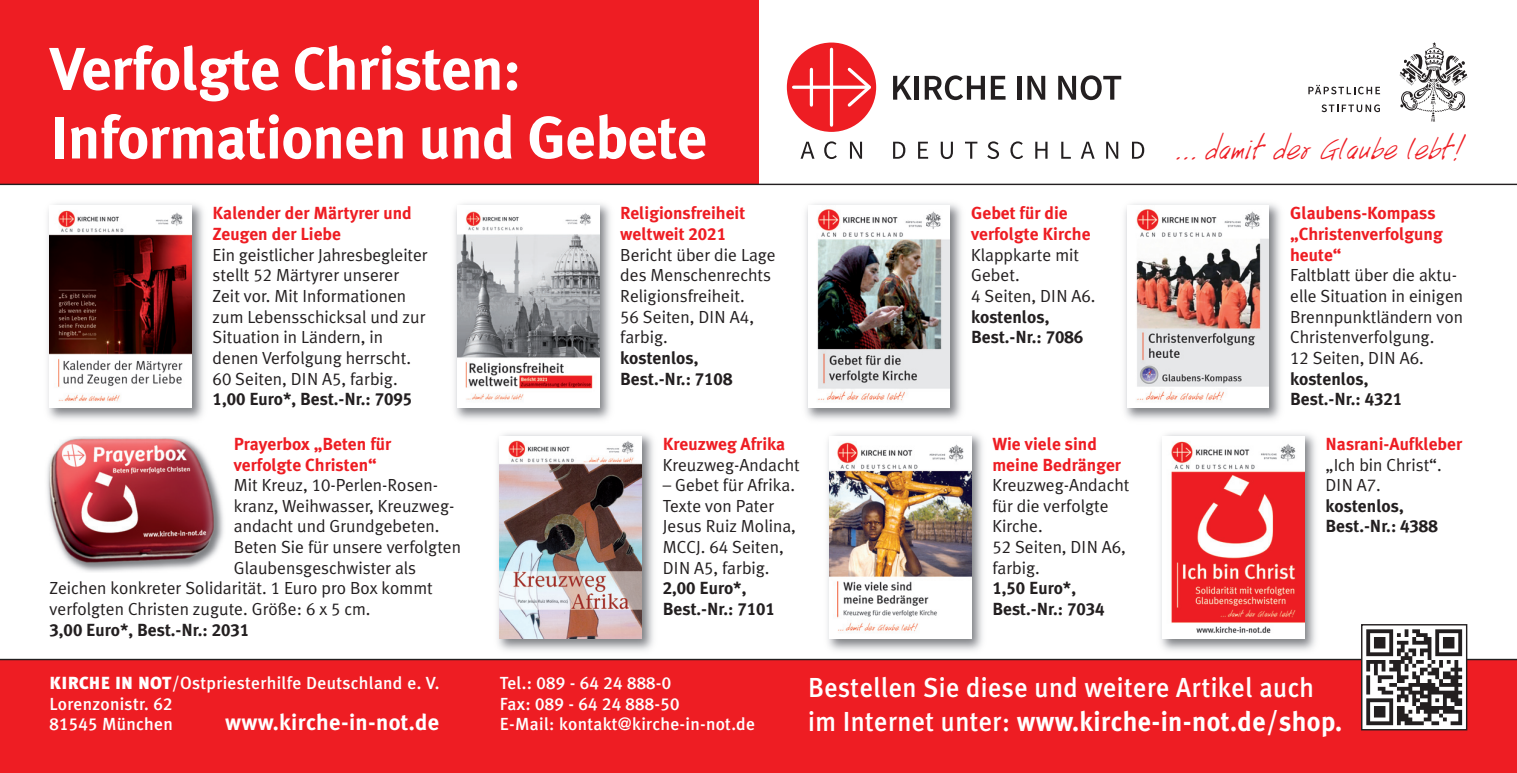
<style>
.page{position:relative;width:1517px;height:773px;background:#fff}
.page>*{position:absolute;margin:0;border:0;box-sizing:border-box;transform-origin:0 0}
.t1{font:700 60px/68.8px "Meta Plus";letter-spacing:-.01em;color:#fff}
.t2{font:42.5px "Handwriting";color:#ee1d23}
.t3{font:500 27.5px/33.8px "Meta Plus";letter-spacing:.015em;color:#fff;scale:.95 1}
.t4{font:700 22.5px "Meta Plus";letter-spacing:.015em;color:#fff}
.t5{font:17.5px/20.8px "Meta Plus Normal";color:#231f20}
.t6{font:700 17.5px/20.8px "Meta Plus";color:#ee1d23}
.t7{font:700 17.5px/20.8px "Meta Plus";color:#231f20}
.t8{font:500 17.5px/20.8px "Meta Plus";letter-spacing:.015em;color:#fff}
.t9{font:17.5px/20.8px "Meta Plus Medium Caps";letter-spacing:.015em;color:#fff}
.s1{font-family:"Meta Plus Normal Caps"}
.s2{font-family:"Meta Plus Bold Caps";font-weight:400}
.s3{font-weight:900}
.s4{font-family:"Meta Plus Medium Caps";font-weight:400}
.s5{font-family:"Meta Plus";font-weight:500}
.s6{font-weight:700}
</style>
<div class="page">
<div style="left:0;top:0;width:758px;height:184px;background:#ee1d23"></div>
<div style="left:787px;top:43px;width:89px;height:89px;background:#ee1d23;border-radius:50%"></div>
<svg style="left:844px;top:65px;width:30px;height:45px"></svg>
<hr style="left:810px;top:69px;width:3px;height:36px;background:#fff">
<hr style="left:793px;top:86px;width:76px;height:3px;background:#fff">
<hr style="left:830px;top:49px;width:3px;height:76px;background:#fff">
<svg style="left:800px;top:142px;width:14px;height:17px"></svg>
<svg style="left:824px;top:141px;width:13px;height:18px"></svg>
<svg style="left:850px;top:142px;width:12px;height:17px"></svg>
<svg style="left:893px;top:142px;width:12px;height:17px"></svg>
<svg style="left:918px;top:142px;width:10px;height:17px"></svg>
<svg style="left:940px;top:142px;width:13px;height:17px"></svg>
<svg style="left:965px;top:142px;width:12px;height:17px"></svg>
<svg style="left:987px;top:141px;width:12px;height:18px"></svg>
<svg style="left:1010px;top:141px;width:13px;height:18px"></svg>
<svg style="left:1035px;top:142px;width:12px;height:17px"></svg>
<svg style="left:1061px;top:142px;width:10px;height:17px"></svg>
<svg style="left:1080px;top:142px;width:14px;height:17px"></svg>
<svg style="left:1106px;top:142px;width:12px;height:17px"></svg>
<svg style="left:1132px;top:142px;width:12px;height:17px"></svg>
<svg style="left:893px;top:76px;width:19px;height:24px"></svg>
<div style="left:914px;top:76px;width:5px;height:24px;background:#231f20"></div>
<svg style="left:924px;top:75px;width:61px;height:25px"></svg>
<svg style="left:991px;top:76px;width:14px;height:24px"></svg>
<hr style="left:1017px;top:76px;width:4px;height:24px;background:#231f20">
<svg style="left:1027px;top:76px;width:18px;height:24px"></svg>
<svg style="left:1058px;top:75px;width:63px;height:25px"></svg>
<img style="left:454px;top:203px;width:157px;height:217px">
<img style="left:457px;top:206px;width:142px;height:201px">
<img style="left:497px;top:433px;width:157px;height:218px">
<img style="left:500px;top:436px;width:141px;height:202px">
<img style="left:827px;top:433px;width:156px;height:218px">
<img style="left:829px;top:436px;width:142px;height:202px">
<img style="left:1160px;top:433px;width:156px;height:218px">
<img style="left:1162px;top:436px;width:142px;height:202px">
<img style="left:805px;top:203px;width:157px;height:217px">
<img style="left:808px;top:206px;width:142px;height:201px">
<img style="left:1124px;top:203px;width:157px;height:217px">
<img style="left:1127px;top:206px;width:142px;height:201px">
<div style="left:0;top:659px;width:1516px;height:113px;background:#ee1d23"></div>
<img style="left:47px;top:436px;width:177px;height:136px">
<svg style="left:1399px;top:43px;width:68px;height:79px"></svg>
<svg style="left:1308px;top:85px;width:72px;height:9px"></svg>
<svg style="left:1321px;top:104px;width:59px;height:8px"></svg>
<hr style="left:0;top:184px;width:1516px;height:1px;background:#231f20">
<img style="left:47px;top:203px;width:157px;height:217px">
<img style="left:50px;top:206px;width:141px;height:201px">
<hr style="left:0;top:658px;width:1516px;height:2px;background:#231f20">
<div style="left:1362px;top:625px;width:104px;height:104px;background:#fff"></div>
<svg style="left:1366px;top:629px;width:96px;height:96px"></svg>
<div style="left:1361px;top:624px;width:106px;height:106px;border:1px solid #231f20"></div>
<h1 class="t1" style="left:50px;top:39px;width:659px">Verfolgte Christen:<br>Informationen und Gebete</h1>
<h2 class="t2" style="left:1175px;top:131px;width:294px">... damit der Glaube lebt!</h2>
<p class="t6" style="left:213px;top:204px;width:201px">Kalender der Märtyrer und<br>Zeugen der Liebe</p>
<p class="t5" style="left:213px;top:245px;width:217px">Ein geistlicher Jahresbegleiter stellt <span class="s1">52</span> Märtyrer unserer<br>Zeit vor. Mit Informationen zum Lebensschicksal und zur<br>Situation in Ländern, in denen Verfolgung herrscht.<br><span class="s1">60</span> Seiten, DIN A<span class="s1">5</span>, farbig.</p>
<p class="t7" style="left:213px;top:390px;width:201px"><span class="s2">1,00</span> Euro*, Best.-Nr.: <span class="s2">7095</span></p>
<p class="t6" style="left:234px;top:434px;width:159px">Prayerbox „Beten für verfolgte Christen“</p>
<p class="t5" style="left:234px;top:476px;width:206px">Mit Kreuz, <span class="s1">10</span>-Perlen-Rosen-</p>
<p class="t5" style="left:234px;top:496px;width:222px">kranz, Weihwasser, Kreuzweg -</p>
<p class="t5" style="left:234px;top:517px;width:207px">andacht und Grundgebeten.</p>
<p class="t5" style="left:234px;top:538px;width:229px">Beten Sie für unsere verfolgten</p>
<p class="t5" style="left:234px;top:558px;width:184px">Glaubensgeschwister als</p>
<p class="t5" style="left:50px;top:579px;width:385px">Zeichen konkreter Solidarität. <span class="s1">1</span> Euro pro Box kommt</p>
<p class="t5" style="left:50px;top:599px;width:322px">verfolgten Christen zugute. Größe: <span class="s1">6</span> x <span class="s1">5</span> cm.</p>
<p class="t7" style="left:50px;top:620px;width:201px"><span class="s2">3,00</span> Euro*, Best.-Nr.: <span class="s2">2031</span></p>
<p class="t8" style="left:50px;top:673px;width:391px"><span class="s3">KIRCHE IN NOT</span>/Ostpriesterhilfe Deutschland e. V.<br>Lorenzonistr. <span class="s4">62<br>81545</span> München</p>
<p class="t4" style="left:225px;top:713px;width:216px">www.kirche-in-not.de</p>
<p class="t6" style="left:620px;top:204px;width:127px">Religionsfreiheit weltweit <span class="s2">2021</span></p>
<p class="t5" style="left:620px;top:245px;width:157px">Bericht über die Lage des Menschenrechts<br>Religionsfreiheit.<br><span class="s1">56</span> Seiten, DIN A<span class="s1">4</span>, farbig.</p>
<p class="t7" style="left:620px;top:348px;width:114px">kostenlos,<br>Best.-Nr.: <span class="s2">7108</span></p>
<p class="t6" style="left:663px;top:434px;width:124px">Kreuzweg Afrika</p>
<p class="t5" style="left:663px;top:455px;width:139px">Kreuzweg-Andacht</p>
<p class="t5" style="left:663px;top:476px;width:135px">– Gebet für Afrika.<br>Texte von Pater<br>Jesus Ruiz Molina,<br>MCCJ. <span class="s1">64</span> Seiten,<br>DIN A<span class="s1">5</span>, farbig.</p>
<p class="t7" style="left:663px;top:579px;width:114px"><span class="s2">2,00</span> Euro*,<br>Best.-Nr.: <span class="s2">7101</span></p>
<p class="t6" style="left:971px;top:204px;width:121px">Gebet für die verfolgte Kirche</p>
<p class="t5" style="left:971px;top:245px;width:126px">Klappkarte mit<br>Gebet.<br><span class="s1">4</span> Seiten, DIN A<span class="s1">6</span>.</p>
<p class="t7" style="left:971px;top:307px;width:114px">kostenlos,<br>Best.-Nr.: <span class="s2">7086</span></p>
<p class="t6" style="left:992px;top:434px;width:130px">Wie viele sind meine Bedränger</p>
<p class="t5" style="left:992px;top:476px;width:139px">Kreuzweg-Andacht für die verfolgte<br>Kirche.<br><span class="s1">52</span> Seiten, DIN A<span class="s1">6</span>, farbig.</p>
<p class="t7" style="left:992px;top:579px;width:114px"><span class="s2">1,50</span> Euro*,<br>Best.-Nr.: <span class="s2">7034</span></p>
<p class="t6" style="left:1290px;top:204px;width:154px">Glaubens-Kompass „Christenverfolgung heute“</p>
<p class="t5" style="left:1290px;top:266px;width:174px">Faltblatt über die aktu&shy;elle Situation in einigen<br>Brennpunktländern von<br>Christenverfolgung.<br><span class="s1">12</span> Seiten, DIN A<span class="s1">6</span>.</p>
<p class="t7" style="left:1290px;top:369px;width:114px">kostenlos,<br>Best.-Nr.: <span class="s2">4321</span></p>
<p class="t6" style="left:1325px;top:434px;width:138px">Nasrani-Aufkleber</p>
<p class="t5" style="left:1325px;top:455px;width:118px">„Ich bin Christ“.<br>DIN A<span class="s1">7</span>.</p>
<p class="t7" style="left:1325px;top:496px;width:114px">kostenlos,<br>Best.-Nr.: <span class="s2">4388</span></p>
<p class="t9" style="left:500px;top:672px;width:181px"><span class="s5">Tel.:</span> 089 - 64 24 888-0<br><span class="s5">Fax:</span> 089 - 64 24 888-50</p>
<p class="t8" style="left:500px;top:714px;width:257px">E-Mail: kontakt@kirche-in-not.de</p>
<h3 class="t3" style="left:808px;top:672px;width:564px">Bestellen Sie diese und weitere Artikel auch im Internet unter: <span class="s6">www.kirche-in-not.de/shop.</span></h3>
</div>
